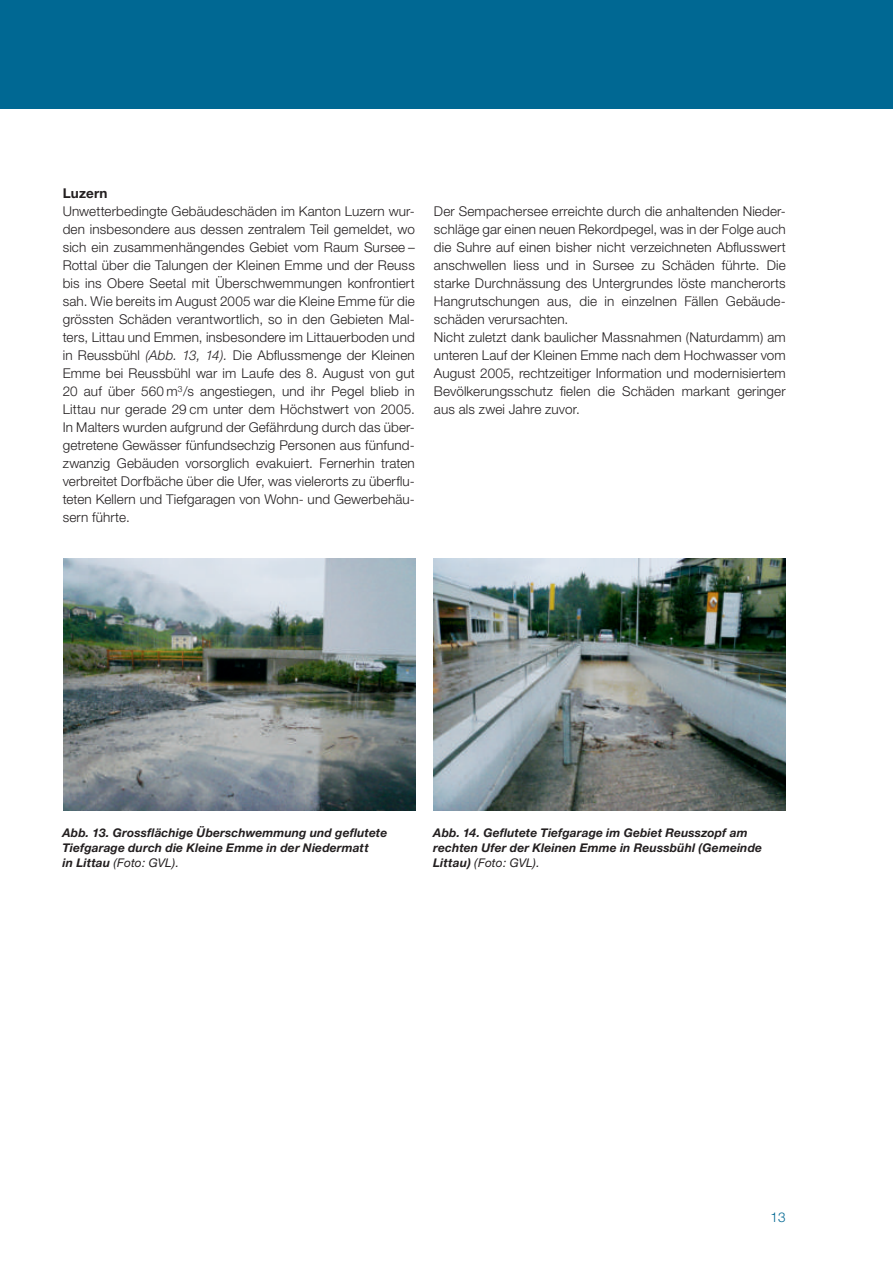
<style>
.page{position:relative;width:893px;height:1263px;background:#fff}
.page>*{position:absolute;margin:0;border:0;box-sizing:border-box;transform-origin:0 0}
.t1{font:300 13.5px/18px "Helvetica Neue";letter-spacing:.01em;color:#231f20;text-align:justify}
.t2{font:700 13.5px "Helvetica Neue";letter-spacing:.015em;color:#231f20}
.t3{font:300 13.5px "Helvetica Neue";color:#006893}
.t4{font:italic 700 12px/15px "Helvetica Neue";letter-spacing:.01em;color:#231f20}
.s1{font-style:italic}
.s2{font-weight:400}
</style>
<div class="page">
<div style="left:0;top:0;width:893px;height:108px;background:#006893"></div>
<img style="left:63px;top:558px;width:352px;height:252px">
<img style="left:433px;top:558px;width:353px;height:252px">
<p class="t2" style="left:63px;top:185px;width:46px">Luzern</p>
<p class="t1" style="left:63px;top:202px;width:354px">Unwetterbedingte Gebäudeschäden im Kanton Luzern wur&shy;den insbesondere aus dessen zentralem Teil gemeldet, wo sich ein zusammenhängendes Gebiet vom Raum Sursee – Rottal über die Talungen der Kleinen Emme und der Reuss bis ins Obere Seetal mit Überschwemmungen konfrontiert sah. Wie bereits im August 2005 war die Kleine Emme für die grössten Schäden verantwortlich, so in den Gebieten Mal&shy;ters, Littau und Emmen, insbesondere im Littauerboden und in Reussbühl <span class="s1">(Abb. 13, 14).</span> Die Abflussmenge der Kleinen Emme bei Reussbühl war im Laufe des 8. August von gut 20 auf über 560 m<sup>3</sup>/s angestiegen, und ihr Pegel blieb in Littau nur gerade 29 cm unter dem Höchstwert von 2005.<br>In Malters wurden aufgrund der Gefährdung durch das über&shy;getretene Gewässer fünfundsechzig Personen aus fünfund&shy;zwanzig Gebäuden vorsorglich evakuiert. Fernerhin traten verbreitet Dorfbäche über die Ufer, was vielerorts zu überflu&shy;teten Kellern und Tiefgaragen von Wohn- und Gewerbehäu&shy;sern führte.</p>
<p class="t1" style="left:434px;top:202px;width:353px;text-align:left">Der Sempachersee erreichte durch die anhaltenden Nieder&shy;schläge gar einen neuen Rekordpegel, was in der Folge auch die Suhre auf einen bisher nicht verzeichneten Abflusswert anschwellen liess und in Sursee zu Schäden führte. Die starke Durchnässung des Untergrundes löste mancherorts Hangrutschungen aus, die in einzelnen Fällen Gebäude&shy;schäden verursachten.<br>Nicht zuletzt dank baulicher Massnahmen (Naturdamm) am unteren Lauf der Kleinen Emme nach dem Hochwasser vom August 2005, rechtzeitiger Information und modernisiertem Bevölkerungsschutz fielen die Schäden markant geringer aus als zwei Jahre zuvor.</p>
<p class="t4" style="left:63px;top:825px;width:326px">Abb. 13. Grossflächige Überschwemmung und geflutete<br>Tiefgarage durch die Kleine Emme in der Niedermatt<br>in Littau <span class="s2">(Foto: GVL).</span></p>
<p class="t4" style="left:433px;top:825px;width:330px">Abb. 14. Geflutete Tiefgarage im Gebiet Reusszopf am rechten Ufer der Kleinen Emme in Reussbühl (Gemeinde<br>Littau) <span class="s2">(Foto: GVL).</span></p>
<p class="t3" style="left:771px;top:1209px;width:17px">13</p>
</div>
